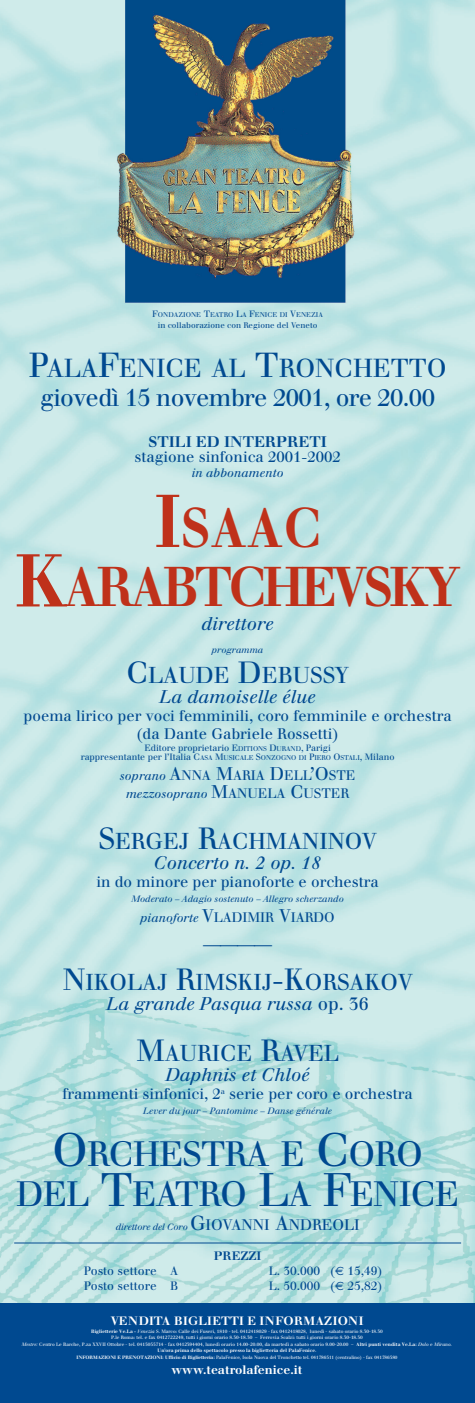
<style>
.page{position:relative;width:475px;height:1403px;background:#fff}
.page>*{position:absolute;margin:0;border:0;box-sizing:border-box;transform-origin:0 0}
.t1{font:700 54.75px/59.5px "Walbaum";letter-spacing:-.075em;color:#bf311a;text-align:center;scale:.9 1}
.t2{font:34.5px/40px "Walbaum";letter-spacing:-.02em;color:#004990;text-align:center}
.t3{font:25.5px "Walbaum";color:#004990}
.t4{font:24px "Walbaum";letter-spacing:-.03em;color:#004990}
.t5{font:22.5px "Walbaum";color:#004990}
.t6{font:italic 18px "Walbaum";color:#004990}
.t7{font:18px "Walbaum";color:#004990}
.t8{font:15px/18px "Walbaum";color:#004990;text-align:center}
.t9{font:700 15px "Walbaum";color:#004990}
.t10{font:13.5px "Walbaum";color:#004990}
.t11{font:12px "Walbaum";color:#004990}
.t12{font:italic 12px "Walbaum";color:#004990}
.t13{font:500 12px "Walbaum";letter-spacing:.02em;color:#fff}
.t14{font:700 12px "Walbaum";color:#fff}
.t15{font:700 12px "Walbaum";color:#004990}
.t16{font:9px/9px "Walbaum";letter-spacing:-.005em;color:#004990;text-align:center}
.t17{font:italic 9px "Walbaum";color:#004990}
.t18{font:8px "Walbaum";color:#004990}
.t19{font:6.75px "Walbaum";color:#004990}
.t20{font:4.75px/6.5px "Walbaum";color:#fff;text-align:center}
.s1{font-size:9px}
.s2{font-size:34px}
.s3{font-size:73px}
.s4{font-size:30px}
.s5{font-size:6.75px}
.s6{font-style:italic;font-size:12px}
.s7{font-size:18px}
.s8{font-style:normal;font-size:18px}
.s9{font-style:normal;font-size:13.5px}
.s10{font-style:normal}
.s11{font-size:46px}
.s12{font-size:20px}
.s13{font-family:"Euro Sans"}
.s14{font-weight:700}
.s15{font-style:italic}
.s16{font-weight:500}
.s17{font-style:inherit}
</style>
<div class="page">
<img style="left:0;top:0;width:474px;height:1304px">
<div style="left:0;top:1304px;width:474px;height:99px;background:#004990"></div>
<hr style="left:14px;top:1243px;width:447px;height:1px;background:#004990">
<h3 class="t19" style="left:152px;top:312px;width:172px"><span class="s1">F</span>ONDAZIONE <span class="s1">T</span>EATRO <span class="s1">L</span>A <span class="s1">F</span>ENICE DI <span class="s1">V</span>ENEZIA</h3>
<h3 class="t18" style="left:158px;top:323px;width:161px">in collaborazione con Regione del Veneto</h3>
<h3 class="t3" style="left:29px;top:359px;width:419px"><span class="s2">P</span>ALA<span class="s2">F</span>ENICE AL <span class="s2">T</span>RONCHETTO</h3>
<h3 class="t4" style="left:40px;top:389px;width:396px">giovedì 15 novembre 2001, ore 20.00</h3>
<h3 class="t9" style="left:148px;top:436px;width:180px">STILI ED INTERPRETI</h3>
<h3 class="t8" style="left:134px;top:450px;width:207px">stagione sinfonica 2001-2002</h3>
<h3 class="t12" style="left:192px;top:469px;width:93px">in abbonamento</h3>
<h1 class="t1" style="left:15px;top:504px;width:496px"><span class="s3">I</span>SAAC<br><span class="s3">K</span>ARABTCHEVSKY</h1>
<h3 class="t6" style="left:201px;top:618px;width:74px">direttore</h3>
<h3 class="t17" style="left:212px;top:647px;width:53px">programma</h3>
<h3 class="t5" style="left:126px;top:667px;width:223px"><span class="s4">C</span>LAUDE <span class="s4">D</span>EBUSSY</h3>
<h3 class="t6" style="left:159px;top:691px;width:158px">La damoiselle élue</h3>
<h3 class="t8" style="left:24px;top:709px;width:429px">poema lirico per voci femminili, coro femminile e orchestra (da Dante Gabriele Rossetti)</h3>
<h3 class="t16" style="left:81px;top:745px;width:315px">Editore proprietario E<span class="s5">DITIONS</span> D<span class="s5">URAND</span>, Parigi<br>rappresentante per l’Italia C<span class="s5">ASA</span> M<span class="s5">USICALE</span> S<span class="s5">ONZOGNO DI</span> P<span class="s5">IERO</span> O<span class="s5">STALI</span>, Milano</h3>
<h3 class="t10" style="left:120px;top:771px;width:237px"><span class="s6">soprano</span> <span class="s7">A</span>NNA <span class="s7">M</span>ARIA <span class="s7">D</span>ELL<span class="s7">’O</span>STE</h3>
<h3 class="t12" style="left:126px;top:790px;width:224px">mezzosoprano <span class="s8">M</span><span class="s9">ANUELA</span> <span class="s8">C</span><span class="s9">USTER</span></h3>
<h3 class="t5" style="left:98px;top:833px;width:280px"><span class="s4">S</span>ERGEJ <span class="s4">R</span>ACHMANINOV</h3>
<h3 class="t6" style="left:154px;top:857px;width:169px">Concerto n. 2 op. 18</h3>
<h3 class="t8" style="left:96px;top:875px;width:284px">in do minore per pianoforte e orchestra</h3>
<h3 class="t17" style="left:131px;top:896px;width:214px">Moderato – Adagio sostenuto – Allegro scherzando</h3>
<h3 class="t10" style="left:140px;top:913px;width:196px"><span class="s6">pianoforte</span> <span class="s7">V</span>LADIMIR <span class="s7">V</span>IARDO</h3>
<h3 class="t7" style="left:203px;top:937px;width:70px">————</h3>
<h3 class="t5" style="left:63px;top:974px;width:351px"><span class="s4">N</span>IKOLAJ <span class="s4">R</span>IMSKIJ<span class="s4">-K</span>ORSAKOV</h3>
<h3 class="t6" style="left:106px;top:998px;width:264px">La grande Pasqua russa <span class="s10">op. 36</span></h3>
<h3 class="t5" style="left:136px;top:1045px;width:204px"><span class="s4">M</span>AURICE <span class="s4">R</span>AVEL</h3>
<h3 class="t6" style="left:165px;top:1069px;width:145px">Daphnis et Chloé</h3>
<h3 class="t8" style="left:63px;top:1087px;width:351px">frammenti sinfonici, 2<sup>a</sup> serie per coro e orchestra</h3>
<h3 class="t17" style="left:143px;top:1108px;width:190px">Lever du jour – Pantomime – Danse générale</h3>
<h2 class="t2" style="left:16px;top:1138px;width:444px"><span class="s11">O</span>RCHESTRA E <span class="s11">C</span>ORO<br>DEL <span class="s11">T</span>EATRO <span class="s11">L</span>A <span class="s11">F</span>ENICE</h2>
<h3 class="t17" style="left:116px;top:1224px;width:74px">direttore del Coro</h3>
<h3 class="t8" style="left:190px;top:1218px;width:171px"><span class="s12">G</span>IOVANNI <span class="s12">A</span>NDREOLI</h3>
<h3 class="t15" style="left:214px;top:1252px;width:49px">PREZZI</h3>
<h3 class="t11" style="left:84px;top:1267px;width:96px">Posto settore A</h3>
<h3 class="t11" style="left:269px;top:1267px;width:115px">L. 30.000 (<span class="s13">€</span> 15,49)</h3>
<h3 class="t11" style="left:84px;top:1282px;width:96px">Posto settore B</h3>
<h3 class="t11" style="left:269px;top:1282px;width:115px">L. 50.000 (<span class="s13">€</span> 25,82)</h3>
<h3 class="t13" style="left:111px;top:1316px;width:254px">VENDITA BIGLIETTI E INFORMAZIONI</h3>
<p class="t20" style="left:22px;top:1328px;width:431px"><span class="s14">Biglietterie Ve.La -</span> <span class="s15">Venezia</span> S. Marco: Calle dei Fuseri, 1810 - tel. 0412418029 - fax 0412418028, lunedì - sabato orario 8.30-18.30<br>P.le Roma: tel. e fax 0412722249, tutti i giorni orario 8.30-18.30 – Ferrovia Scalzi: tutti i giorni orario 8.30-18.30<br><span class="s15">Mestre:</span> Centro Le Barche, P.za XXVII Ottobre - tel. 0415055714 - fax 0412394404, lunedì orario 14.00-20.00, da martedì a sabato orario 9.00-20.00 – <span class="s14">Altri punti vendita Ve.La:</span> <span class="s15">Dolo</span> e <span class="s15">Mirano.<br></span><span class="s14">Un’ora prima dello spettacolo presso la biglietteria del PalaFenice</span>.<br><span class="s16">INFORMAZIONI E PRENOTAZIONI: Ufficio di Biglietteria:</span> <span class="s17">PalaFenice, Isola Nuova del Tronchetto tel. 041786511 (centralino) - fax 041786580</span></p>
<h3 class="t14" style="left:171px;top:1365px;width:132px">www.teatrolafenice.it</h3>
</div>
